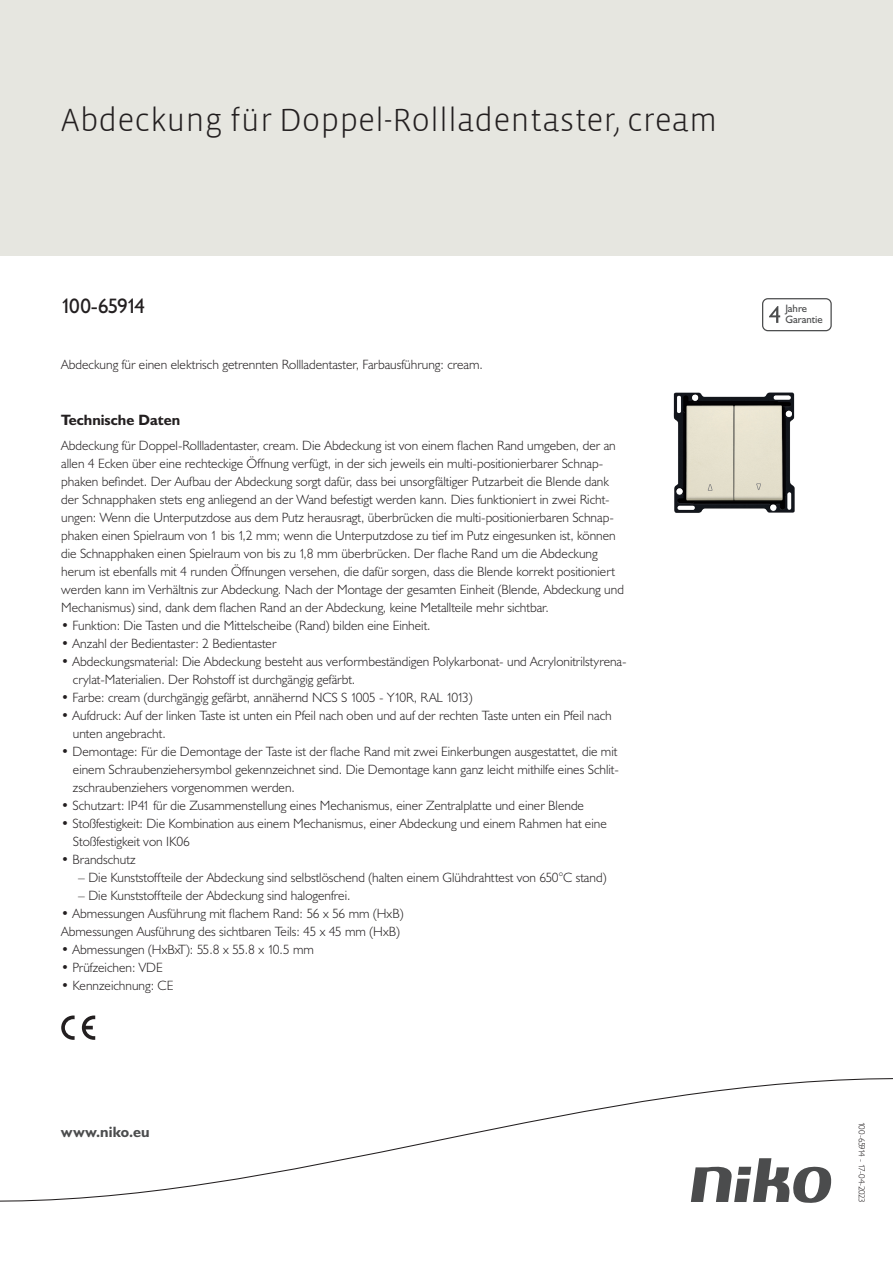
<style>
.page{position:relative;width:893px;height:1263px;background:#fff}
.page>*{position:absolute;margin:0;border:0;box-sizing:border-box;transform-origin:0 0}
.Title_datasheets{font:300 33px "Vista Sans";color:#231f20}
.Article_number{font:21px "Humanist 521 BT";letter-spacing:-.055em;color:#231f20}
.Titles_parts{font:700 15px "Humanist 521 BT";color:#231f20}
.titel_afbeelding{font:700 15px "Humanist 521 BT";letter-spacing:.005em;color:#4b4c4d}
.USP_Bullets{font:300 13.5px/18px "Humanist 521 BT";color:#231f20}
.Platte_tekst_CAB{font:300 13.5px/18px "Humanist 521 BT";color:#231f20}
.USP_Bullets_level_2{font:300 13.5px "Humanist 521 BT";color:#231f20}
.t1{font:10.8px/10.8px "Humanist 521 BT";color:#4b4c4d}
.Revision{font:300 9px "Humanist 521 BT";letter-spacing:-.06em;color:#231f20}
</style>
<div class="page">
<div style="left:0;top:0;width:893px;height:255px;background:#e6e6e0"></div>
<svg style="left:82px;top:1015px;width:13px;height:25px"></svg>
<svg style="left:61px;top:1015px;width:14px;height:25px"></svg>
<svg style="left:762px;top:298px;width:70px;height:33px"></svg>
<svg style="left:0;top:1078px;width:893px;height:125px"></svg>
<img style="left:673px;top:392px;width:122px;height:121px">
<p class="Title_datasheets" style="left:61px;top:100px;width:658px">Abdeckung für Doppel-Rollladentaster, cream</p>
<p class="Article_number" style="left:61px;top:293px;width:85px">100-65914</p>
<p class="t1" style="left:785px;top:303px;width:39px">Jahre<br>Garantie</p>
<p class="Platte_tekst_CAB" style="left:61px;top:355px;width:423px">Abdeckung für einen elektrisch getrennten Rollladentaster, Farbausführung: cream.</p>
<p class="Titles_parts" style="left:61px;top:411px;width:120px">Technische Daten</p>
<p class="Platte_tekst_CAB" style="left:61px;top:436px;width:564px">Abdeckung für Doppel-Rollladentaster, cream. Die Abdeckung ist von einem flachen Rand umgeben, der an allen 4 Ecken über eine rechteckige Öffnung verfügt, in der sich jeweils ein multi-positionierbarer Schnap&shy;phaken befindet. Der Aufbau der Abdeckung sorgt dafür, dass bei unsorgfältiger Putzarbeit die Blende dank der Schnapphaken stets eng anliegend an der Wand befestigt werden kann. Dies funktioniert in zwei Richt&shy;ungen: Wenn die Unterputzdose aus dem Putz herausragt, überbrücken die multi-positionierbaren Schnap&shy;phaken einen Spielraum von 1 bis 1,2 mm; wenn die Unterputzdose zu tief im Putz eingesunken ist, können die Schnapphaken einen Spielraum von bis zu 1,8 mm überbrücken. Der flache Rand um die Abdeckung herum ist ebenfalls mit 4 runden Öffnungen versehen, die dafür sorgen, dass die Blende korrekt positioniert werden kann im Verhältnis zur Abdeckung. Nach der Montage der gesamten Einheit (Blende, Abdeckung und Mechanismus) sind, dank dem flachen Rand an der Abdeckung, keine Metallteile mehr sichtbar.</p>
<p class="USP_Bullets" style="left:61px;top:616px;width:371px">• Funktion: Die Tasten und die Mittelscheibe (Rand) bilden eine Einheit.</p>
<p class="USP_Bullets" style="left:61px;top:634px;width:217px">• Anzahl der Bedientaster: 2 Bedientaster</p>
<p class="USP_Bullets" style="left:73px;top:652px;width:555px;text-indent:-12px">• Abdeckungsmaterial: Die Abdeckung besteht aus verformbeständigen Polykarbonat- und Acrylonitrilstyrena&shy;crylat-Materialien. Der Rohstoff ist durchgängig gefärbt.</p>
<p class="USP_Bullets" style="left:61px;top:688px;width:413px">• Farbe: cream (durchgängig gefärbt, annähernd NCS S 1005 - Y10R, RAL 1013)</p>
<p class="USP_Bullets" style="left:73px;top:706px;width:540px;text-indent:-12px">• Aufdruck: Auf der linken Taste ist unten ein Pfeil nach oben und auf der rechten Taste unten ein Pfeil nach unten angebracht.</p>
<p class="USP_Bullets" style="left:73px;top:742px;width:547px;text-align:justify;text-indent:-12px">• Demontage: Für die Demontage der Taste ist der flache Rand mit zwei Einkerbungen ausgestattet, die mit einem Schraubenziehersymbol gekennzeichnet sind. Die Demontage kann ganz leicht mithilfe eines Schlit&shy;zschraubenziehers vorgenommen werden.</p>
<p class="USP_Bullets" style="left:61px;top:796px;width:524px">• Schutzart: IP41 für die Zusammenstellung eines Mechanismus, einer Zentralplatte und einer Blende</p>
<p class="USP_Bullets" style="left:73px;top:814px;width:535px;text-indent:-12px">• Stoßfestigkeit: Die Kombination aus einem Mechanismus, einer Abdeckung und einem Rahmen hat eine<br>Stoßfestigkeit von IK06</p>
<p class="USP_Bullets" style="left:61px;top:850px;width:76px">• Brandschutz</p>
<p class="USP_Bullets_level_2" style="left:78px;top:869px;width:530px">– Die Kunststoffteile der Abdeckung sind selbstlöschend (halten einem Glühdrahttest von 650°C stand)</p>
<p class="USP_Bullets_level_2" style="left:78px;top:887px;width:274px">– Die Kunststoffteile der Abdeckung sind halogenfrei.</p>
<p class="USP_Bullets" style="left:61px;top:904px;width:344px">• Abmessungen Ausführung mit flachem Rand: 56 x 56 mm (HxB)</p>
<p class="USP_Bullets" style="left:61px;top:922px;width:340px">Abmessungen Ausführung des sichtbaren Teils: 45 x 45 mm (HxB)</p>
<p class="USP_Bullets" style="left:61px;top:940px;width:254px">• Abmessungen (HxBxT): 55.8 x 55.8 x 10.5 mm</p>
<p class="USP_Bullets" style="left:61px;top:958px;width:103px">• Prüfzeichen: VDE</p>
<p class="USP_Bullets" style="left:61px;top:976px;width:114px">• Kennzeichnung: CE</p>
<p class="titel_afbeelding" style="left:61px;top:1122px;width:90px">www.niko.eu</p>
<p class="Revision" style="left:868px;top:1122px;width:82px;rotate:90deg">100-65914 - 17-04-2023</p>
</div>
